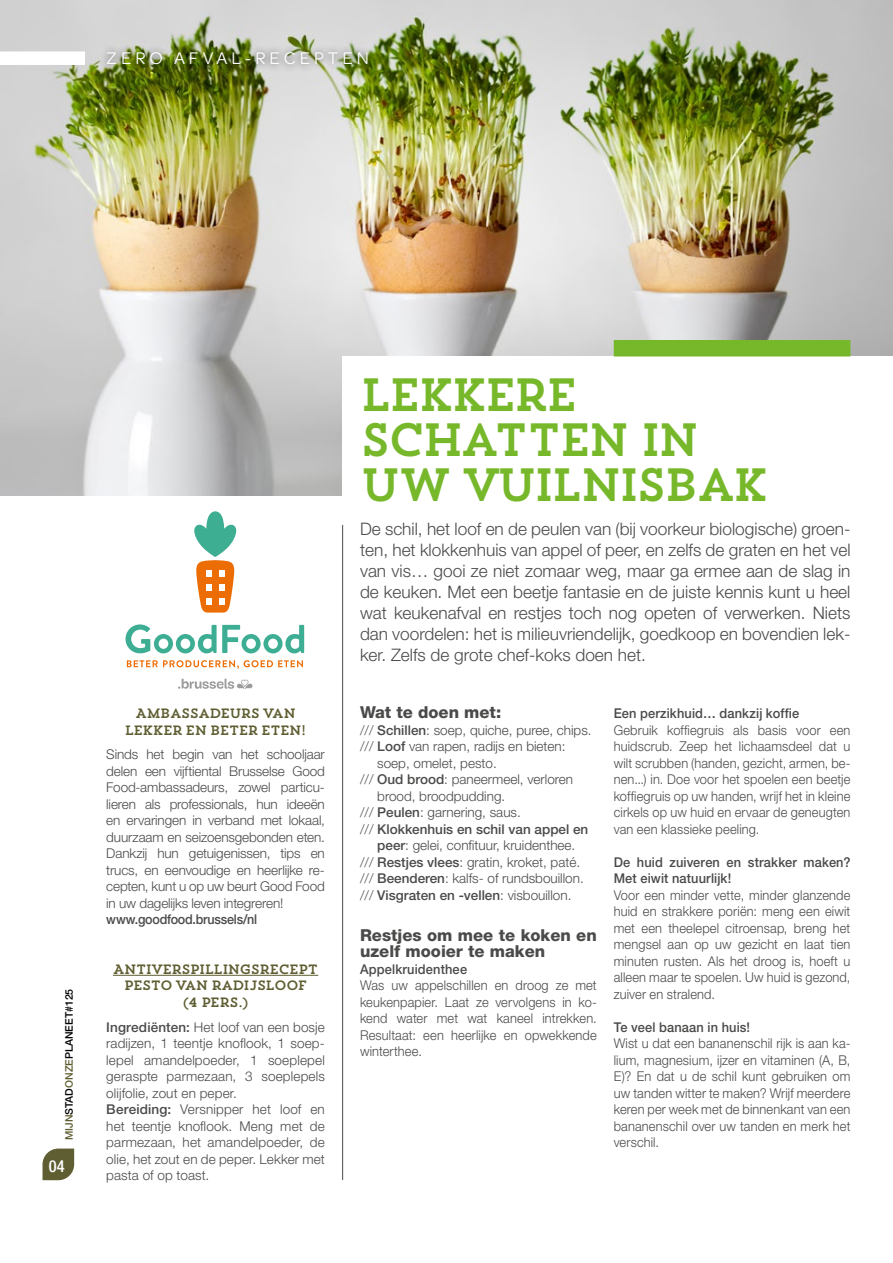
<style>
.page{position:relative;width:893px;height:1263px;background:#fff}
.page>*{position:absolute;margin:0;border:0;box-sizing:border-box;transform-origin:0 0}
.t1{font:46.5px/45px "Trend Slab One";letter-spacing:-.08em;color:#76b82a}
.t2{font:18px "Omnes";letter-spacing:.22em;color:#fff}
.t3{font:300 17.25px/21px "Helvetica Neue LT Std";color:#4a4a49;text-align:justify}
.t4{font:800 16.5px/16.5px "Helvetica Neue";color:#4a4a49}
.t5{font:500 condensed 16.5px "Helvetica Neue";color:#fff}
.t6{font:300 13.5px/16.5px "Helvetica Neue LT Std";letter-spacing:.01em;color:#4a4a49;text-align:justify}
.t7{font:300 13.5px/16.5px "Helvetica Neue LT Std";letter-spacing:.01em;color:#4a4a49;text-align:justify;scale:.95 1}
.t8{font:500 13.5px/16.5px "Helvetica Neue LT Std";letter-spacing:.01em;color:#4a4a49;scale:.95 1}
.t9{font:13.5px/16.5px "Trend Slab One";letter-spacing:-.06em;color:#5f5e32;text-align:center}
.t10{font:500 13.5px "Helvetica Neue LT Std";letter-spacing:.01em;color:#4a4a49}
.t11{font:500 13.5px "Helvetica Neue LT Std";letter-spacing:-.015em;color:#4a4a49;scale:.93 1}
.t12{font:500 10.5px "Helvetica Neue LT Std";color:#000}
.s1{color:#5f5e32}
.s2{font-weight:500}
.s3{font-weight:300}
</style>
<div class="page">
<img style="left:0;top:0;width:893px;height:495px">
<div style="left:342px;top:356px;width:551px;height:379px;background:#fff"></div>
<svg style="left:43px;top:1148px;width:31px;height:32px"></svg>
<div style="left:100px;top:44px;width:275px;height:28px;background:#000;opacity:.75"></div>
<div style="left:0;top:51px;width:85px;height:14px;background:#fff"></div>
<hr style="left:342px;top:525px;width:1px;height:655px;background:#4a4a49">
<hr style="left:113px;top:975px;width:205px;height:1px;background:#5f5e32">
<div style="left:614px;top:340px;width:236px;height:16px;background:#76b82a"></div>
<svg style="left:125px;top:511px;width:180px;height:178px"></svg>
<h2 class="t2" style="left:106px;top:46px;width:264px">ZERO AFVAL-RECEPTEN</h2>
<p class="t12" style="left:63px;top:1140px;width:153px;rotate:-90deg"><span class="s1">MIJN</span>STAD<span class="s1">ONZE</span>PLANEET#125</p>
<p class="t5" style="left:49px;top:1156px;width:17px">04</p>
<p class="t9" style="left:125px;top:705px;width:183px">AMBASSADEURS VAN<br>LEKKER EN BETER ETEN!</p>
<p class="t6" style="left:106px;top:746px;width:220px">Sinds het begin van het schooljaar delen een vijftiental Brusselse Good Food-ambassadeurs, zowel particu&shy;lieren als professionals, hun ideeën en ervaringen in verband met lokaal, duurzaam en seizoensgebonden eten.<br>Dankzij hun getuigenissen, tips en trucs, en eenvoudige en heerlijke re&shy;cepten, kunt u op uw beurt Good Food in uw dagelijks leven integreren!</p>
<p class="t11" style="left:106px;top:911px;width:164px">www.goodfood.brussels/nl</p>
<p class="t9" style="left:113px;top:961px;width:207px">ANTIVERSPILLINGSRECEPT<br>PESTO VAN RADIJSLOOF<br>(4 PERS.)</p>
<p class="t6" style="left:106px;top:1018px;width:220px;text-align:left"><span class="s2">Ingrediënten:</span> Het loof van een bosje radijzen, 1 teentje knoflook, 1 soep&shy;lepel amandelpoeder, 1 soeplepel geraspte parmezaan, 3 soeplepels olijfolie, zout en peper.<br><span class="s2">Bereiding:</span> Versnipper het loof en het teentje knoflook. Meng met de parmezaan, het amandelpoeder, de olie, het zout en de peper. Lekker met pasta of op toast.</p>
<h1 class="t1" style="left:360px;top:372px;width:411px">LEKKERE<br>SCHATTEN IN<br>UW VUILNISBAK</h1>
<p class="t3" style="left:360px;top:518px;width:492px">De schil, het loof en de peulen van (bij voorkeur biologische) groen&shy;ten, het klokkenhuis van appel of peer, en zelfs de graten en het vel van vis… gooi ze niet zomaar weg, maar ga ermee aan de slag in de keuken. Met een beetje fantasie en de juiste kennis kunt u heel wat keukenafval en restjes toch nog opeten of verwerken. Niets dan voordelen: het is milieuvriendelijk, goedkoop en bovendien lek&shy;ker. Zelfs de grote chef-koks doen het.</p>
<p class="t4" style="left:360px;top:704px;width:143px">Wat te doen met:</p>
<p class="t6" style="left:360px;top:721px;width:233px">/// <span class="s2">Schillen</span>: soep, quiche, puree, chips.</p>
<p class="t6" style="left:360px;top:738px;width:207px">/// <span class="s2">Loof</span> van rapen, radijs en bieten:</p>
<p class="t6" style="left:377px;top:754px;width:121px">soep, omelet, pesto.</p>
<p class="t6" style="left:360px;top:771px;width:215px">/// <span class="s2">Oud brood</span>: paneermeel, verloren</p>
<p class="t6" style="left:377px;top:787px;width:130px">brood, broodpudding.</p>
<p class="t6" style="left:360px;top:804px;width:162px">/// <span class="s2">Peulen</span>: garnering, saus.</p>
<p class="t10" style="left:360px;top:821px;width:230px"><span class="s3">///</span> Klokkenhuis en schil van appel en</p>
<p class="t6" style="left:377px;top:837px;width:200px"><span class="s2">peer</span>: gelei, confituur, kruidenthee.</p>
<p class="t6" style="left:360px;top:853px;width:222px">/// <span class="s2">Restjes vlees</span>: gratin, kroket, paté.</p>
<p class="t6" style="left:360px;top:870px;width:225px">/// <span class="s2">Beenderen</span>: kalfs- of rundsbouillon.</p>
<p class="t10" style="left:360px;top:887px;width:213px"><span class="s3">///</span> Visgraten en -vellen<span class="s3">: visbouillon.</span></p>
<p class="t4" style="left:360px;top:927px;width:238px">Restjes om mee te koken en uzelf mooier te maken</p>
<p class="t8" style="left:360px;top:961px;width:114px">Appelkruidenthee</p>
<p class="t7" style="left:360px;top:977px;width:251px">Was uw appelschillen en droog ze met keukenpapier. Laat ze vervolgens in ko&shy;kend water met wat kaneel intrekken.<br>Resultaat: een heerlijke en opwekkende winterthee.</p>
<p class="t8" style="left:614px;top:705px;width:197px">Een perzikhuid… dankzij koffie</p>
<p class="t7" style="left:614px;top:721px;width:251px">Gebruik koffiegruis als basis voor een huidscrub. Zeep het lichaamsdeel dat u wilt scrubben (handen, gezicht, armen, be&shy;nen...) in. Doe voor het spoelen een beetje koffiegruis op uw handen, wrijf het in kleine cirkels op uw huid en ervaar de geneugten van een klassieke peeling.</p>
<p class="t8" style="left:614px;top:853px;width:251px">De huid zuiveren en strakker maken?<br>Met eiwit natuurlijk!</p>
<p class="t7" style="left:614px;top:886px;width:251px">Voor een minder vette, minder glanzende huid en strakkere poriën: meng een eiwit met een theelepel citroensap, breng het mengsel aan op uw gezicht en laat tien minuten rusten. Als het droog is, hoeft u alleen maar te spoelen. Uw huid is gezond, zuiver en stralend.</p>
<p class="t8" style="left:614px;top:1018px;width:145px">Te veel banaan in huis!</p>
<p class="t7" style="left:614px;top:1035px;width:251px">Wist u dat een bananenschil rijk is aan ka&shy;lium, magnesium, ijzer en vitaminen (A, B, E)? En dat u de schil kunt gebruiken om uw tanden witter te maken? Wrijf meerdere keren per week met de binnenkant van een bananenschil over uw tanden en merk het verschil.</p>
</div>
